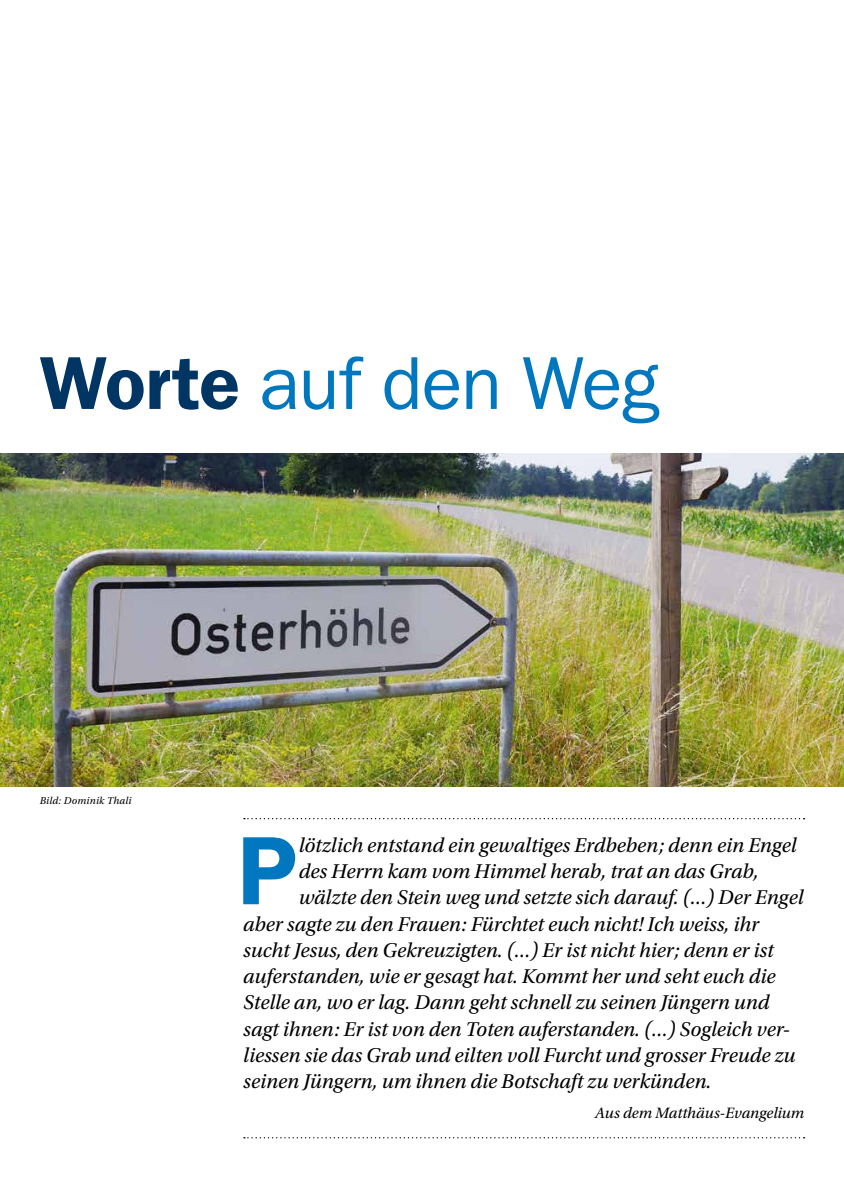
<style>
.page{position:relative;width:844px;height:1191px;background:#fff}
.page>*{position:absolute;margin:0;border:0;box-sizing:border-box;transform-origin:0 0}
.t1{font:600 97.48px "ITC Franklin Gothic Std";color:#0077be}
.t2{font:75.25px "ITC Franklin Gothic Std";letter-spacing:-.01em;color:#0077be}
.t3{font:italic 21px "Utopia Std";color:#000}
.t4{font:italic 15.75px "Utopia Std";letter-spacing:-.005em;color:#000}
.t5{font:italic 10.5px "Utopia Std";letter-spacing:.02em;color:#000}
.s1{font-weight:600;color:#003564}
</style>
<div class="page">
<img style="left:0;top:454px;width:843px;height:332px">
<svg style="left:244px;top:818px;width:560px;height:1px"></svg>
<svg style="left:244px;top:1137px;width:560px;height:1px"></svg>
<h2 class="t2" style="left:40px;top:340px;width:621px"><span class="s1">Worte</span> auf den Weg</h2>
<p class="t5" style="left:40px;top:794px;width:93px">Bild: Dominik Thali</p>
<h1 class="t1" style="left:237px;top:813px;width:62px">P</h1>
<p class="t3" style="left:298px;top:833px;width:499px">lötzlich entstand ein gewaltiges Erdbeben; denn ein Engel</p>
<p class="t3" style="left:298px;top:859px;width:461px">des Herrn kam vom Himmel herab, trat an das Grab,</p>
<p class="t3" style="left:298px;top:886px;width:506px">wälzte den Stein weg und setzte sich darauf. (...) Der Engel</p>
<p class="t3" style="left:243px;top:912px;width:517px">aber sagte zu den Frauen: Fürchtet euch nicht! Ich weiss, ihr</p>
<p class="t3" style="left:243px;top:938px;width:532px">sucht Jesus, den Gekreuzigten. (...) Er ist nicht hier; denn er ist</p>
<p class="t3" style="left:243px;top:964px;width:533px">auferstanden, wie er gesagt hat. Kommt her und seht euch die</p>
<p class="t3" style="left:243px;top:991px;width:527px">Stelle an, wo er lag. Dann geht schnell zu seinen Jüngern und</p>
<p class="t3" style="left:243px;top:1017px;width:548px">sagt ihnen: Er ist von den Toten auferstanden. (...) Sogleich ver-</p>
<p class="t3" style="left:243px;top:1043px;width:553px">liessen sie das Grab und eilten voll Furcht und grosser Freude zu</p>
<p class="t3" style="left:243px;top:1069px;width:469px">seinen Jüngern, um ihnen die Botschaft zu verkünden.</p>
<p class="t4" style="left:595px;top:1104px;width:211px">Aus dem Matthäus-Evangelium</p>
</div>
